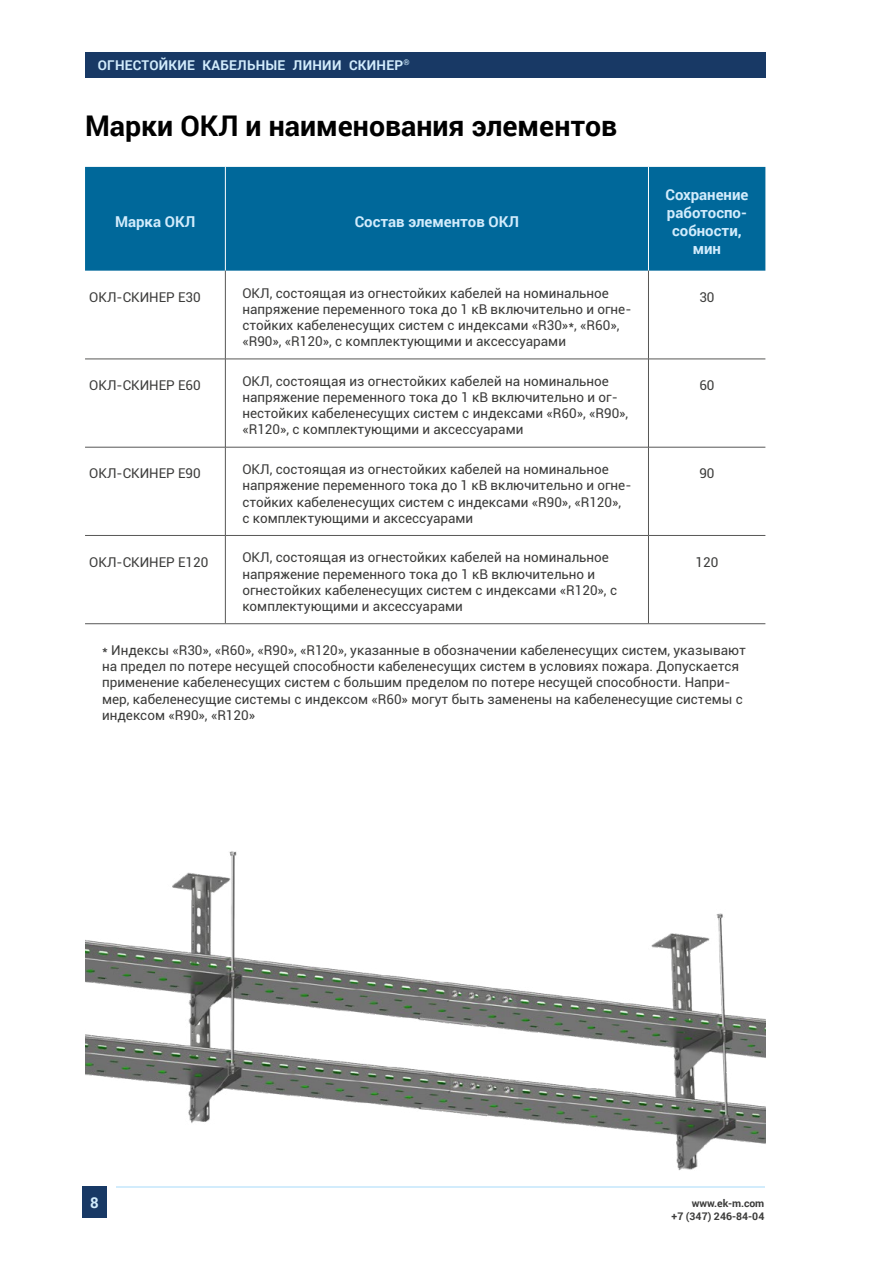
<style>
.page{position:relative;width:893px;height:1263px;background:#fff}
.page>*{position:absolute;margin:0;border:0;box-sizing:border-box;transform-origin:0 0}
.t1{font:700 28.5px "Roboto";color:#000}
.t2{font:700 15px/18px "Roboto";color:#d2ecfc;text-align:center}
.t3{font:13.5px/16.2px "Roboto";color:#3c3c3b}
.t4{font:700 13.5px "Roboto";letter-spacing:.02em;color:#d2ecfc}
.t5{font:700 10.5px/12.6px "Roboto";color:#3c3c3b;text-align:right}
</style>
<div class="page">
<hr style="left:116px;top:1186px;width:648px;height:2px;background:#d2ecfc">
<div style="left:82px;top:1186px;width:25px;height:32px;background:#183965"></div>
<div style="left:85px;top:52px;width:680px;height:26px;background:#183965"></div>
<img style="left:85px;top:851px;width:680px;height:320px">
<div style="left:85px;top:167px;width:680px;height:104px;background:#00689a"></div>
<hr style="left:225px;top:167px;width:1px;height:104px;background:#fff">
<hr style="left:648px;top:167px;width:1px;height:104px;background:#fff">
<hr style="left:225px;top:271px;width:1px;height:88px;background:#575756">
<hr style="left:648px;top:271px;width:1px;height:88px;background:#575756">
<hr style="left:85px;top:359px;width:140px;height:1px;background:#575756">
<hr style="left:225px;top:359px;width:423px;height:1px;background:#575756">
<hr style="left:225px;top:359px;width:1px;height:88px;background:#575756">
<hr style="left:648px;top:359px;width:117px;height:1px;background:#575756">
<hr style="left:648px;top:359px;width:1px;height:88px;background:#575756">
<hr style="left:85px;top:447px;width:140px;height:1px;background:#575756">
<hr style="left:225px;top:447px;width:423px;height:1px;background:#575756">
<hr style="left:225px;top:447px;width:1px;height:88px;background:#575756">
<hr style="left:648px;top:447px;width:117px;height:1px;background:#575756">
<hr style="left:648px;top:447px;width:1px;height:88px;background:#575756">
<hr style="left:85px;top:535px;width:140px;height:1px;background:#575756">
<hr style="left:225px;top:535px;width:423px;height:1px;background:#575756">
<hr style="left:225px;top:536px;width:1px;height:87px;background:#575756">
<hr style="left:648px;top:535px;width:117px;height:1px;background:#575756">
<hr style="left:648px;top:536px;width:1px;height:87px;background:#575756">
<hr style="left:85px;top:623px;width:140px;height:1px;background:#575756">
<hr style="left:225px;top:623px;width:423px;height:1px;background:#575756">
<hr style="left:648px;top:623px;width:117px;height:1px;background:#575756">
<p class="t4" style="left:98px;top:55px;width:313px">ОГНЕСТОЙКИЕ КАБЕЛЬНЫЕ ЛИНИИ СКИНЕР<sup>®</sup></p>
<h1 class="t1" style="left:85px;top:106px;width:534px">Марки ОКЛ и наименования элементов</h1>
<p class="t2" style="left:115px;top:212px;width:82px">Марка ОКЛ</p>
<p class="t2" style="left:355px;top:212px;width:166px">Состав элементов ОКЛ</p>
<p class="t2" style="left:665px;top:185px;width:84px">Сохранение работоспо&shy;собности, мин</p>
<p class="t3" style="left:89px;top:288px;width:113px">ОКЛ-СКИНЕР E30</p>
<p class="t3" style="left:242px;top:284px;width:391px">ОКЛ, состоящая из огнестойких кабелей на номинальное напряжение переменного тока до 1 кВ включительно и огне&shy;стойких кабеленесущих систем с индексами «R30»*, «R60», «R90», «R120», с комплектующими и аксессуарами</p>
<p class="t3" style="left:699px;top:288px;width:17px">30</p>
<p class="t3" style="left:89px;top:377px;width:113px">ОКЛ-СКИНЕР E60</p>
<p class="t3" style="left:242px;top:372px;width:387px">ОКЛ, состоящая из огнестойких кабелей на номинальное напряжение переменного тока до 1 кВ включительно и ог&shy;нестойких кабеленесущих систем с индексами «R60», «R90», «R120», с комплектующими и аксессуарами</p>
<p class="t3" style="left:699px;top:377px;width:17px">60</p>
<p class="t3" style="left:89px;top:465px;width:113px">ОКЛ-СКИНЕР E90</p>
<p class="t3" style="left:242px;top:461px;width:391px">ОКЛ, состоящая из огнестойких кабелей на номинальное напряжение переменного тока до 1 кВ включительно и огне&shy;стойких кабеленесущих систем с индексами «R90», «R120», с комплектующими и аксессуарами</p>
<p class="t3" style="left:699px;top:465px;width:17px">90</p>
<p class="t3" style="left:89px;top:553px;width:121px">ОКЛ-СКИНЕР E120</p>
<p class="t3" style="left:242px;top:549px;width:376px">ОКЛ, состоящая из огнестойких кабелей на номинальное напряжение переменного тока до 1 кВ включительно и огнестойких кабеленесущих систем с индексами «R120», с комплектующими и аксессуарами</p>
<p class="t3" style="left:695px;top:553px;width:24px">120</p>
<p class="t3" style="left:102px;top:641px;width:645px">* Индексы «R30», «R60», «R90», «R120», указанные в обозначении кабеленесущих систем, указывают на предел по потере несущей способности кабеленесущих систем в условиях пожара. Допускается применение кабеленесущих систем с большим пределом по потере несущей способности. Напри&shy;мер, кабеленесущие системы с индексом «R60» могут быть заменены на кабеленесущие системы с индексом «R90», «R120»</p>
<p class="t2" style="left:90px;top:1193px;width:10px">8</p>
<p class="t5" style="left:672px;top:1196px;width:94px">www.ek-m.com<br>+7 (347) 246-84-04</p>
</div>
